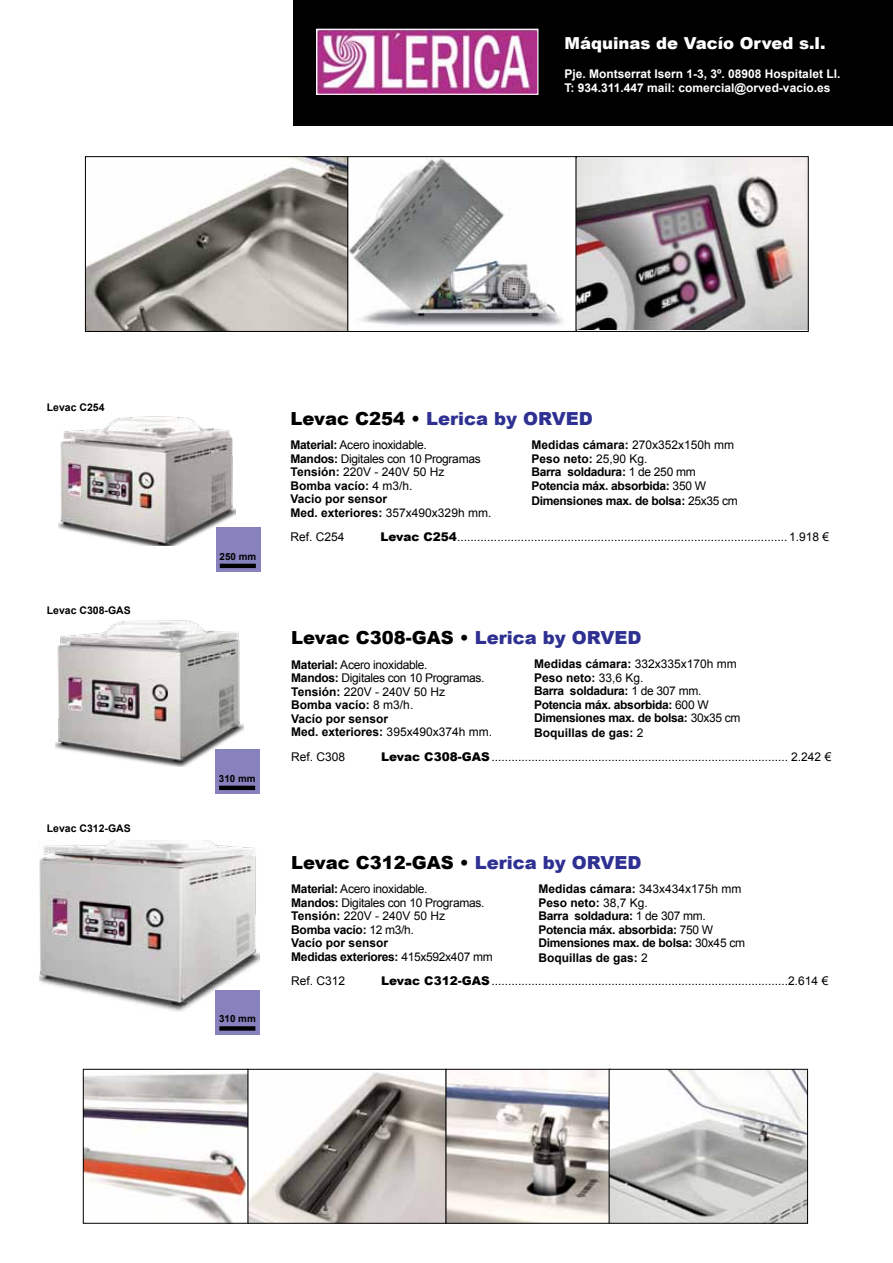
<style>
.page{position:relative;width:893px;height:1263px;background:#fff}
.page>*{position:absolute;margin:0;border:0;box-sizing:border-box;transform-origin:0 0}
.t1{font:900 18px "Arial";color:#000}
.t2{font:900 18px "Arial";color:#2e3092}
.t3{font:900 16.5px "Arial";color:#fff}
.t4{font:12px/13.5px "Arial";letter-spacing:-.025em;color:#000}
.t5{font:700 12px/13.5px "Arial";letter-spacing:-.025em;color:#000}
.t6{font:700 12px/14.4px "Arial";color:#fff}
.t7{font:700 12px "Arial";color:#000}
.t8{font:700 10.5px "Arial";color:#000}
.t9{font:700 9.9px "Arial";color:#000}
.s1{color:#000}
.s2{font-weight:700}
.s3{font-weight:400}
.s4{font-weight:900}
.s5{color:#2e3092}
</style>
<div class="page">
<div style="left:293px;top:0;width:600px;height:125px;background:#000"></div>
<img style="left:59px;top:416px;width:177px;height:130px">
<img style="left:56px;top:620px;width:187px;height:147px">
<div style="left:215px;top:749px;width:45px;height:45px;background:#8781bd"></div>
<hr style="left:219px;top:786px;width:36px;height:4px;background:#000">
<img style="left:40px;top:841px;width:219px;height:171px">
<div style="left:215px;top:990px;width:45px;height:44px;background:#8781bd"></div>
<div style="left:219px;top:1026px;width:36px;height:5px;background:#000"></div>
<div style="left:216px;top:527px;width:44px;height:45px;background:#8781bd"></div>
<hr style="left:220px;top:564px;width:36px;height:4px;background:#000">
<img style="left:318px;top:31px;width:218px;height:62px">
<div style="left:316px;top:29px;width:222px;height:66px;border:1px solid #fff"></div>
<img style="left:349px;top:158px;width:214px;height:168px">
<div style="left:347px;top:156px;width:230px;height:176px;border:1px solid #000"></div>
<img style="left:87px;top:158px;width:259px;height:172px">
<div style="left:85px;top:156px;width:263px;height:176px;border:1px solid #000"></div>
<img style="left:578px;top:159px;width:229px;height:170px">
<div style="left:576px;top:156px;width:233px;height:176px;border:1px solid #000"></div>
<img style="left:85px;top:1071px;width:524px;height:151px">
<div style="left:247px;top:1069px;width:199px;height:155px;border:1px solid #000"></div>
<div style="left:446px;top:1069px;width:165px;height:155px;border:1px solid #000"></div>
<div style="left:83px;top:1069px;width:165px;height:155px;border:1px solid #000"></div>
<img style="left:611px;top:1071px;width:195px;height:151px">
<div style="left:609px;top:1069px;width:199px;height:155px;border:1px solid #000"></div>
<h2 class="t3" style="left:564px;top:31px;width:263px">Máquinas de Vacío Orved s.l.</h2>
<p class="t6" style="left:564px;top:67px;width:277px">Pje. Montserrat Isern 1-3, 3º. 08908 Hospitalet Ll.<br>T: 934.311.447 mail: comercial@orved-vacio.es</p>
<p class="t8" style="left:47px;top:400px;width:59px">Levac C254</p>
<p class="t8" style="left:47px;top:604px;width:86px">Levac C308-GAS</p>
<p class="t8" style="left:47px;top:821px;width:86px">Levac C312-GAS</p>
<p class="t9" style="left:220px;top:549px;width:38px">250 mm</p>
<p class="t9" style="left:219px;top:771px;width:38px">310 mm</p>
<p class="t9" style="left:219px;top:1012px;width:38px">310 mm</p>
<h1 class="t2" style="left:291px;top:405px;width:304px"><span class="s1">Levac C254 •</span> Lerica by ORVED</h1>
<p class="t4" style="left:291px;top:438px;width:202px"><span class="s2">Material:</span> Acero inoxidable.<br><span class="s2">Mandos:</span> Digitales con 10 Programas<br><span class="s2">Tensión:</span> 220V - 240V 50 Hz<br><span class="s2">Bomba vacío:</span> 4 m3/h.<br><span class="s2">Vacio por sensor<br>Med. exteriores:</span> 357x490x329h mm.</p>
<p class="t5" style="left:531px;top:439px;width:204px">Medidas cámara: <span class="s3">270x352x150h mm<br></span>Peso neto: <span class="s3">25,90 Kg.<br></span>Barra soldadura: <span class="s3">1 de 250 mm<br></span>Potencia máx. absorbida: <span class="s3">350 W</span></p>
<p class="t5" style="left:531px;top:494px;width:208px">Dimensiones max. de bolsa: <span class="s3">25x35 cm</span></p>
<p class="t4" style="left:291px;top:530px;width:56px">Ref. C254</p>
<p class="t4" style="left:381px;top:530px;width:450px"><span class="s4">Levac C254</span>...................................................................................................1.918 €</p>
<h1 class="t1" style="left:291px;top:625px;width:352px">Levac C308-GAS • <span class="s5">Lerica by ORVED</span></h1>
<p class="t4" style="left:291px;top:658px;width:202px"><span class="s2">Material:</span> Acero inoxidable.<br><span class="s2">Mandos:</span> Digitales con 10 Programas.<br><span class="s2">Tensión:</span> 220V - 240V 50 Hz<br><span class="s2">Bomba vacío:</span> 8 m3/h.<br><span class="s2">Vacío por sensor<br>Med. exteriores:</span> 395x490x374h mm.</p>
<p class="t5" style="left:534px;top:657px;width:208px">Medidas cámara: <span class="s3">332x335x170h mm<br></span>Peso neto: <span class="s3">33,6 Kg.<br></span>Barra soldadura: <span class="s3">1 de 307 mm.<br></span>Potencia máx. absorbida: <span class="s3">600 W<br></span>Dimensiones max. de bolsa: <span class="s3">30x35 cm</span></p>
<p class="t7" style="left:534px;top:725px;width:111px">Boquillas de gas: <span class="s3">2</span></p>
<p class="t4" style="left:291px;top:750px;width:56px">Ref. C308</p>
<p class="t4" style="left:381px;top:750px;width:452px"><span class="s4">Levac C308-GAS</span>......................................................................................... 2.242 €</p>
<h1 class="t1" style="left:291px;top:849px;width:352px">Levac C312-GAS • <span class="s5">Lerica by ORVED</span></h1>
<p class="t4" style="left:291px;top:882px;width:203px"><span class="s2">Material:</span> Acero inoxidable.<br><span class="s2">Mandos:</span> Digitales con 10 Programas.<br><span class="s2">Tensión:</span> 220V - 240V 50 Hz<br><span class="s2">Bomba vacío:</span> 12 m3/h.<br><span class="s2">Vacío por sensor<br>Medidas exteriores:</span> 415x592x407 mm</p>
<p class="t5" style="left:539px;top:883px;width:208px">Medidas cámara: <span class="s3">343x434x175h mm<br></span>Peso neto: <span class="s3">38,7 Kg.<br></span>Barra soldadura: <span class="s3">1 de 307 mm.<br></span>Potencia máx. absorbida: <span class="s3">750 W<br></span>Dimensiones max. de bolsa: <span class="s3">30x45 cm</span></p>
<p class="t7" style="left:539px;top:950px;width:111px">Boquillas de gas: <span class="s3">2</span></p>
<p class="t4" style="left:291px;top:974px;width:56px">Ref. C312</p>
<p class="t4" style="left:381px;top:974px;width:449px"><span class="s4">Levac C312-GAS</span>.........................................................................................2.614 €</p>
</div>
